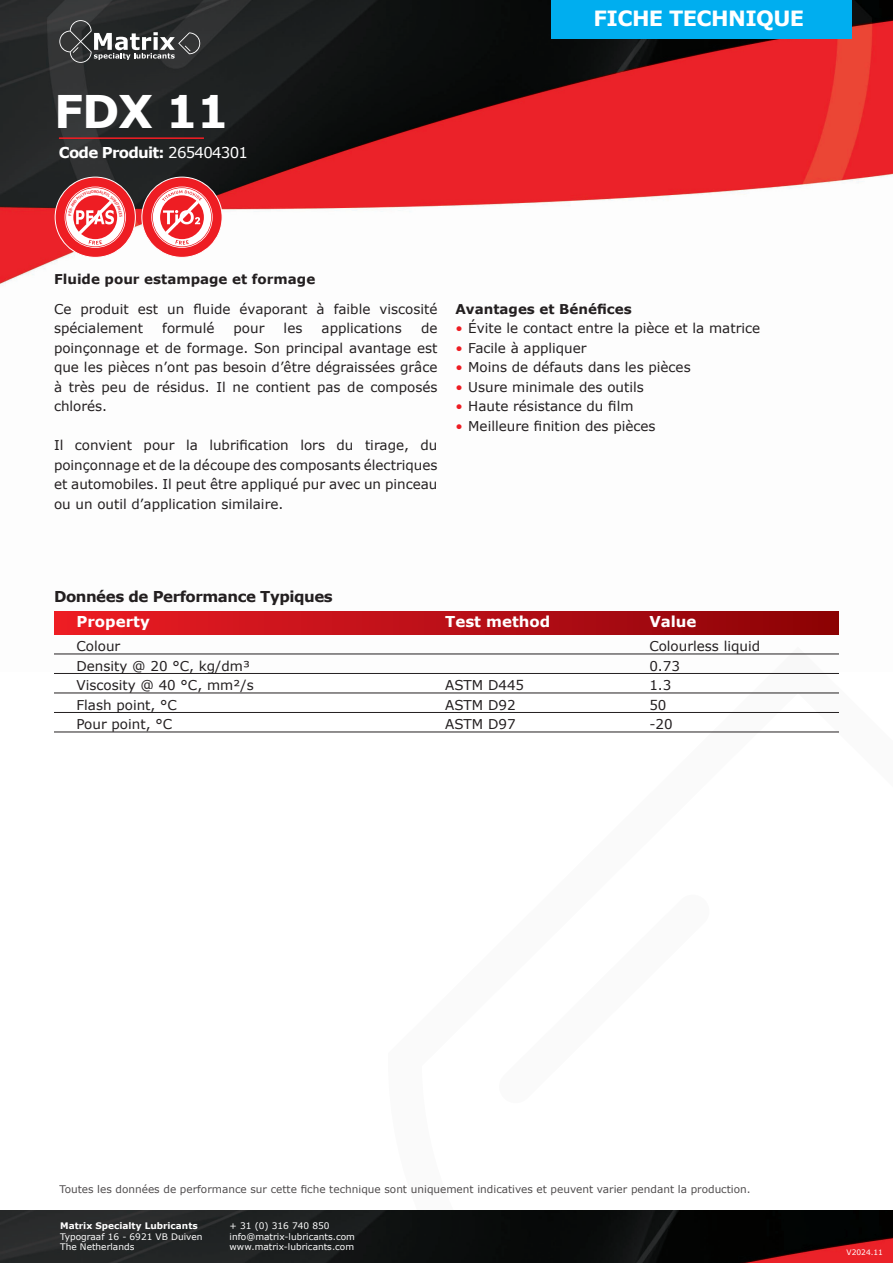
<style>
.page{position:relative;width:893px;height:1263px;background:#fff}
.page>*{position:absolute;margin:0;border:0;box-sizing:border-box;transform-origin:0 0}
.t1{font:700 45px "Verdana";color:#fff}
.t2{font:700 21px "Verdana";letter-spacing:-.03em;color:#fff}
.t3{font:700 15px "Verdana";letter-spacing:-.03em;color:#231f20}
.t4{font:700 15px "Verdana";color:#fff}
.t5{font:700 15px "Verdana";letter-spacing:-.05em;color:#fff}
.t6{font:13.5px/19.5px "Verdana";color:#231f20;text-align:justify}
.t7{font:700 13.5px "Verdana";color:#231f20}
.t8{font:10.5px "Verdana";color:#231f20}
.t9{font:9px/10.5px "Verdana";color:#fff}
.t10{font:700 9px "Verdana";color:#fff}
.t11{font:7.5px "Verdana";color:#fff}
.s1{font-weight:400}
.s2{color:#ee1d23}
</style>
<div class="page">
<img style="left:0;top:0;width:893px;height:654px">
<svg style="left:388px;top:646px;width:505px;height:565px"></svg>
<div style="left:551px;top:0;width:301px;height:38px;background:#00aeef"></div>
<svg style="left:59px;top:20px;width:141px;height:43px;background:#505152"></svg>
<img style="left:0;top:1211px;width:893px;height:52px">
<div style="left:54px;top:612px;width:785px;height:23px;background:linear-gradient(to right,#ec1d26,#8a0207)"></div>
<hr style="left:54px;top:654px;width:785px;height:1px;background:#231f20">
<hr style="left:54px;top:673px;width:785px;height:1px;background:#231f20">
<hr style="left:54px;top:693px;width:785px;height:1px;background:#231f20">
<hr style="left:54px;top:712px;width:785px;height:1px;background:#231f20">
<hr style="left:54px;top:732px;width:785px;height:1px;background:#231f20">
<hr style="left:59px;top:137px;width:145px;height:2px;background:#ee1d23">
<svg style="left:55px;top:177px;width:168px;height:81px"></svg>
<h1 class="t1" style="left:54px;top:83px;width:176px">FDX 11</h1>
<p class="t5" style="left:59px;top:143px;width:191px">Code Produit: <span class="s1">265404301</span></p>
<h2 class="t2" style="left:594px;top:5px;width:212px">FICHE TECHNIQUE</h2>
<p class="t7" style="left:54px;top:270px;width:263px">Fluide pour estampage et formage</p>
<p class="t6" style="left:54px;top:299px;width:385px">Ce produit est un fluide évaporant à faible viscosité spécialement</p>
<p class="t6" style="left:162px;top:319px;width:54px">formulé</p>
<p class="t6" style="left:234px;top:319px;width:32px">pour</p>
<p class="t6" style="left:284px;top:319px;width:20px">les</p>
<p class="t6" style="left:322px;top:319px;width:82px">applications</p>
<p class="t6" style="left:54px;top:319px;width:385px;text-indent:367px">de poinçonnage et de formage. Son principal avantage est que les pièces n’ont pas besoin d’être dégraissées grâce à très peu de résidus. Il ne contient pas de composés chlorés.</p>
<p class="t6" style="left:54px;top:436px;width:385px">Il convient pour la lubrification lors du tirage, du poinçonnage et de la découpe des composants électriques et automobiles. Il peut être appliqué pur avec un pinceau ou un outil d’application similaire.</p>
<p class="t7" style="left:455px;top:300px;width:178px">Avantages et Bénéfices</p>
<p class="t6" style="left:455px;top:319px;width:306px"><span class="s2">•</span> Évite le contact entre la pièce et la matrice</p>
<p class="t6" style="left:455px;top:338px;width:133px"><span class="s2">•</span> Facile à appliquer</p>
<p class="t6" style="left:455px;top:358px;width:237px"><span class="s2">•</span> Moins de défauts dans les pièces</p>
<p class="t6" style="left:455px;top:377px;width:190px"><span class="s2">•</span> Usure minimale des outils</p>
<p class="t6" style="left:455px;top:397px;width:180px"><span class="s2">•</span> Haute résistance du film</p>
<p class="t6" style="left:455px;top:416px;width:202px"><span class="s2">•</span> Meilleure finition des pièces</p>
<p class="t3" style="left:54px;top:587px;width:280px">Données de Performance Typiques</p>
<p class="t4" style="left:76px;top:612px;width:75px">Property</p>
<p class="t4" style="left:445px;top:612px;width:107px">Test method</p>
<p class="t4" style="left:649px;top:612px;width:49px">Value</p>
<p class="t6" style="left:76px;top:637px;width:45px">Colour</p>
<p class="t6" style="left:649px;top:637px;width:112px">Colourless liquid</p>
<p class="t6" style="left:76px;top:656px;width:175px">Density @ 20 °C, kg/dm³</p>
<p class="t6" style="left:649px;top:656px;width:32px">0.73</p>
<p class="t6" style="left:76px;top:676px;width:179px">Viscosity @ 40 °C, mm²/s</p>
<p class="t6" style="left:445px;top:676px;width:81px">ASTM D445</p>
<p class="t6" style="left:649px;top:676px;width:24px">1.3</p>
<p class="t6" style="left:76px;top:695px;width:102px">Flash point, °C</p>
<p class="t6" style="left:445px;top:695px;width:72px">ASTM D92</p>
<p class="t6" style="left:649px;top:695px;width:19px">50</p>
<p class="t6" style="left:76px;top:715px;width:97px">Pour point, °C</p>
<p class="t6" style="left:445px;top:715px;width:72px">ASTM D97</p>
<p class="t6" style="left:649px;top:715px;width:25px">-20</p>
<p class="t8" style="left:59px;top:1183px;width:693px">Toutes les données de performance sur cette fiche technique sont uniquement indicatives et peuvent varier pendant la production.</p>
<p class="t10" style="left:60px;top:1220px;width:139px">Matrix Specialty Lubricants</p>
<p class="t9" style="left:60px;top:1231px;width:144px">Typograaf 16 - 6921 VB Duiven<br>The Netherlands</p>
<p class="t9" style="left:230px;top:1221px;width:127px">+ 31 (0) 316 740 850 info@matrix-lubricants.com www.matrix-lubricants.com</p>
<p class="t11" style="left:847px;top:1247px;width:38px">V2024.11</p>
</div>
